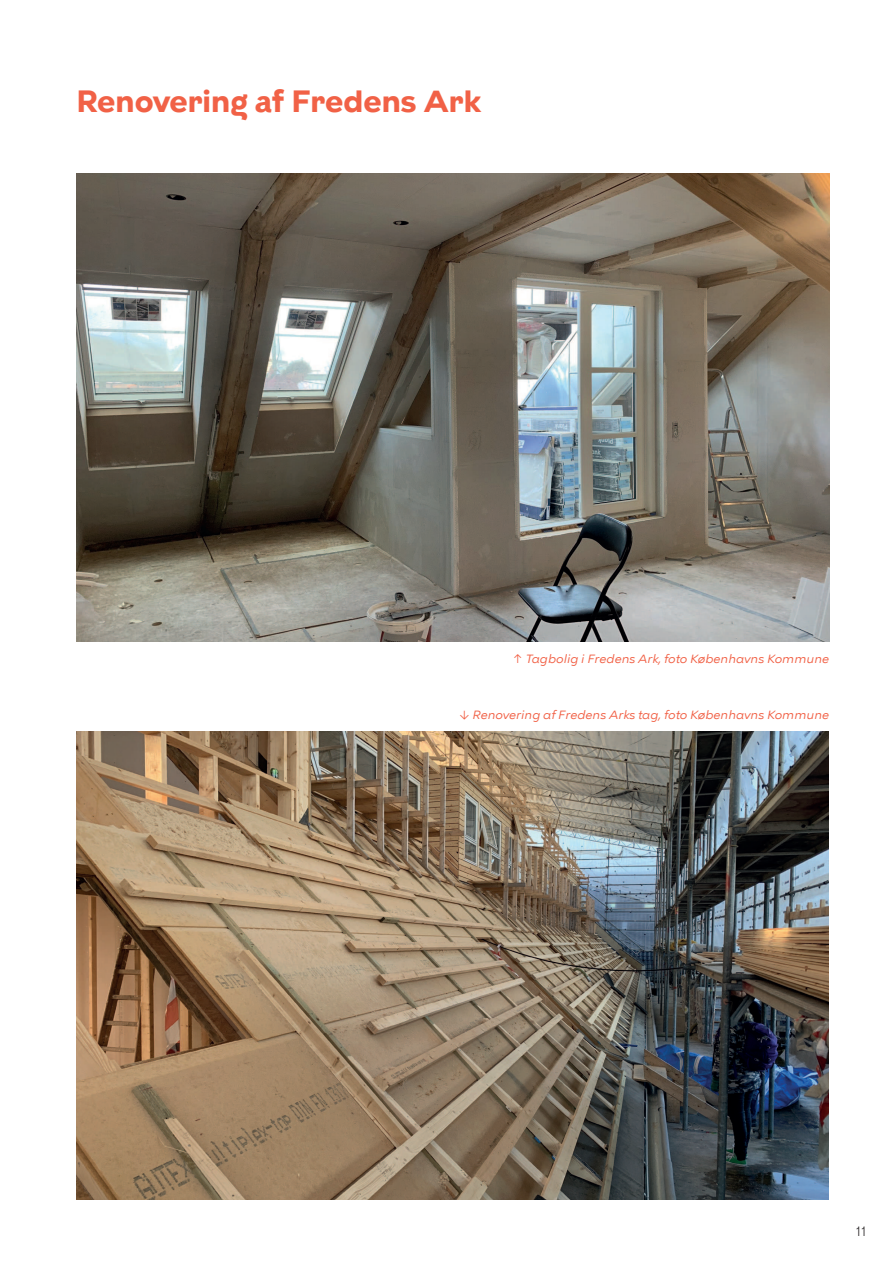
<style>
.page{position:relative;width:893px;height:1263px;background:#fff}
.page>*{position:absolute;margin:0;border:0;box-sizing:border-box;transform-origin:0 0}
.t1{font:700 30px "KBH";color:#f16146}
.t2{font:300 13.5px "KBH";color:#231f20}
.t3{font:italic 12px "KBH Tekst";color:#f16146}
</style>
<div class="page">
<img style="left:77px;top:174px;width:752px;height:467px">
<img style="left:77px;top:731px;width:751px;height:468px">
<h1 class="t1" style="left:77px;top:89px;width:406px">Renovering af Fredens Ark</h1>
<p class="t3" style="left:512px;top:651px;width:318px">↑ Tagbolig i Fredens Ark, foto Københavns Kommune</p>
<p class="t3" style="left:459px;top:707px;width:371px">↓ Renovering af Fredens Arks tag, foto Københavns Kommune</p>
<p class="t2" style="left:856px;top:1226px;width:12px">11</p>
</div>
